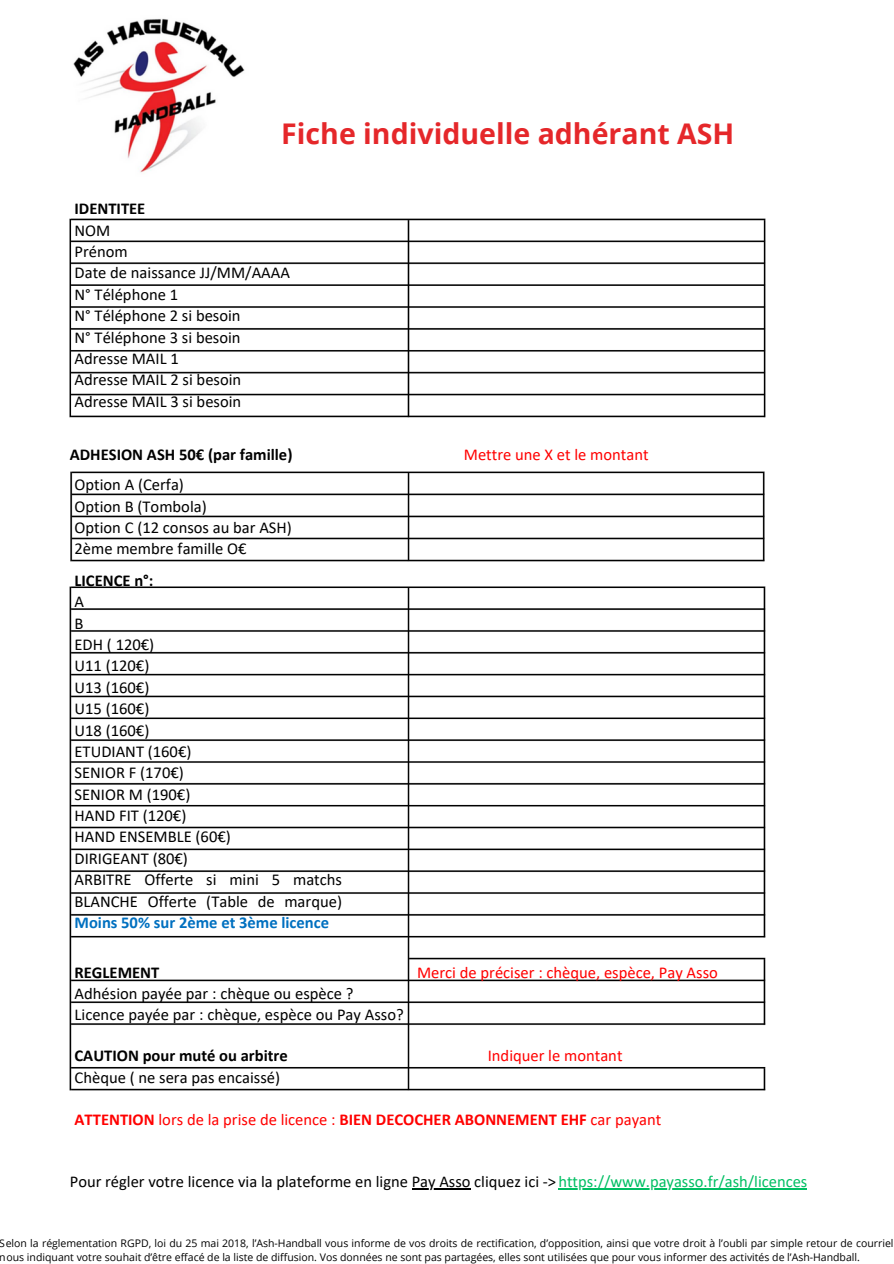
<style>
.page{position:relative;width:894px;height:1264px;background:#fff}
.page>*{position:absolute;margin:0;border:0;box-sizing:border-box;transform-origin:0 0}
.t1{font:700 28.5px "Open Sans";color:#e5272a}
.t2{font:16.5px/21.3px "Calibri";color:#000}
.t3{font:16.5px "Calibri";color:#f00}
.t4{font:700 16.5px "Calibri";color:#f00}
.t5{font:700 16.5px "Calibri";color:#000}
.t6{font:10.5px/14px "Open Sans";color:#000}
.s1{font-weight:700}
.s2{font-weight:700;color:#0070c0}
.s3{font-weight:400}
.s4{color:#00bf63}
</style>
<div class="page">
<img style="left:69px;top:218px;width:697px;height:200px">
<img style="left:70px;top:471px;width:695px;height:91px">
<img style="left:69px;top:586px;width:697px;height:505px">
<img style="left:53px;top:0;width:208px;height:179px;border-radius:19px">
<hr style="left:411px;top:1188px;width:59px;height:1px;background:#000">
<hr style="left:558px;top:1188px;width:249px;height:1px;background:#00bf63">
<p class="t1" style="left:281px;top:113px;width:454px">Fiche individuelle adhérant ASH</p>
<h2 class="t2" style="left:74px;top:199px;width:217px"><span class="s1">IDENTITEE<br></span>NOM<br>Prénom<br>Date de naissance JJ/MM/AAAA<br>N° Téléphone 1<br>N° Téléphone 2 si besoin<br>N° Téléphone 3 si besoin<br>Adresse MAIL 1<br>Adresse MAIL 2 si besoin</h2>
<h3 class="t2" style="left:74px;top:392px;width:168px">Adresse MAIL 3 si besoin</h3>
<p class="t5" style="left:70px;top:447px;width:224px">ADHESION ASH 50€ (par famille)</p>
<h3 class="t2" style="left:74px;top:475px;width:219px">Option A (Cerfa)<br>Option B (Tombola)<br>Option C (12 consos au bar ASH)<br>2ème membre famille O€</h3>
<h3 class="t2" style="left:74px;top:571px;width:269px"><span class="s1">LICENCE n°:<br></span>A<br>B<br>EDH ( 120€)<br>U11 (120€)<br>U13 (160€)<br>U15 (160€)<br>U18 (160€)<br>ETUDIANT (160€)<br>SENIOR F (170€)<br>SENIOR M (190€)<br>HAND FIT (120€)<br>HAND ENSEMBLE (60€)<br>DIRIGEANT (80€)<br>ARBITRE Offerte si mini 5 matchs</h3>
<p class="t2" style="left:74px;top:891px;width:269px">BLANCHE Offerte (Table de marque)<br><span class="s2">Moins 50% sur 2ème et 3ème licence</span></p>
<h3 class="t3" style="left:464px;top:447px;width:186px">Mettre une X et le montant</h3>
<h3 class="t5" style="left:74px;top:965px;width:86px">REGLEMENT</h3>
<h3 class="t3" style="left:417px;top:965px;width:302px">Merci de préciser : chèque, espèce, Pay Asso</h3>
<h3 class="t2" style="left:74px;top:984px;width:331px">Adhésion payée par : chèque ou espèce ?<br>Licence payée par : chèque, espèce ou Pay Asso?</h3>
<h3 class="t2" style="left:74px;top:1046px;width:215px"><span class="s1">CAUTION pour muté ou arbitre<br></span>Chèque ( ne sera pas encaissé)</h3>
<h3 class="t4" style="left:74px;top:1112px;width:588px">ATTENTION <span class="s3">lors de la prise de licence :</span> BIEN DECOCHER ABONNEMENT EHF <span class="s3">car payant</span></h3>
<h3 class="t3" style="left:487px;top:1048px;width:136px">Indiquer le montant</h3>
<p class="t2" style="left:70px;top:1172px;width:738px">Pour régler votre licence via la plateforme en ligne Pay Asso cliquez ici -&gt; <span class="s4">https://www.payasso.fr/ash/licences</span></p>
<p class="t6" style="left:0;top:1235px;width:894px">Selon la réglementation RGPD, loi du 25 mai 2018, l’Ash-Handball vous informe de vos droits de rectification, d’opposition, ainsi que votre droit à l’oubli par simple retour de courriel nous indiquant votre souhait d’être effacé de la liste de diffusion. Vos données ne sont pas partagées, elles sont utilisées que pour vous informer des activités de l’Ash-Handball.</p>
</div>
